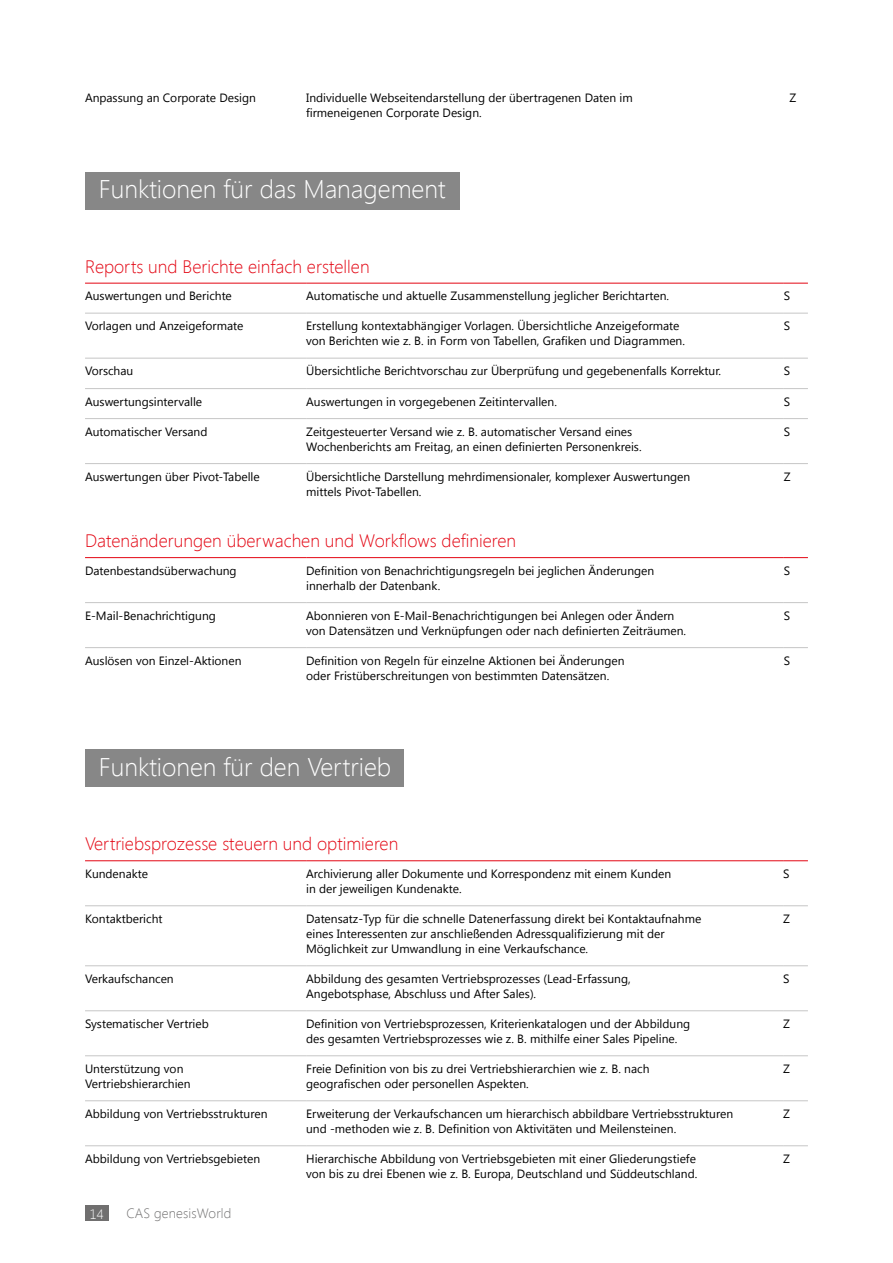
<style>
.page{position:relative;width:893px;height:1263px;background:#fff}
.page>*{position:absolute;margin:0;border:0;box-sizing:border-box;transform-origin:0 0}
.t1{font:300 25.5px "Segoe UI";color:#fff}
.t2{font:300 18px "Segoe UI";color:#e30613}
.t3{font:300 13.5px "Segoe UI";letter-spacing:.01em;color:#706f6f}
.t4{font:13.5px "Segoe UI";color:#fff}
.t5{font:12px/15px "Segoe UI";color:#000}
.s1{font-weight:300}
</style>
<div class="page">
<div style="left:85px;top:1205px;width:23px;height:16px;background:#706f6f"></div>
<div style="left:85px;top:172px;width:374px;height:37px;background:#878787"></div>
<svg style="left:85px;top:282px;width:723px;height:76px"></svg>
<hr style="left:85px;top:283px;width:221px;height:1px;background:#e30613">
<hr style="left:306px;top:283px;width:478px;height:1px;background:#e30613">
<svg style="left:784px;top:283px;width:24px;height:1px"></svg>
<hr style="left:85px;top:557px;width:221px;height:1px;background:#e30613">
<hr style="left:306px;top:557px;width:478px;height:1px;background:#e30613">
<svg style="left:784px;top:557px;width:24px;height:1px"></svg>
<hr style="left:85px;top:313px;width:221px;height:1px;background:#c6c6c6">
<hr style="left:306px;top:313px;width:478px;height:1px;background:#c6c6c6">
<svg style="left:784px;top:313px;width:24px;height:1px"></svg>
<hr style="left:85px;top:358px;width:221px;height:1px;background:#c6c6c6">
<hr style="left:306px;top:358px;width:478px;height:1px;background:#c6c6c6">
<svg style="left:784px;top:358px;width:24px;height:1px"></svg>
<hr style="left:85px;top:388px;width:221px;height:1px;background:#c6c6c6">
<hr style="left:306px;top:388px;width:478px;height:1px;background:#c6c6c6">
<svg style="left:784px;top:388px;width:24px;height:1px"></svg>
<hr style="left:85px;top:418px;width:221px;height:1px;background:#c6c6c6">
<hr style="left:306px;top:418px;width:478px;height:1px;background:#c6c6c6">
<svg style="left:784px;top:418px;width:24px;height:1px"></svg>
<hr style="left:85px;top:463px;width:221px;height:1px;background:#c6c6c6">
<hr style="left:306px;top:463px;width:478px;height:1px;background:#c6c6c6">
<svg style="left:784px;top:463px;width:24px;height:1px"></svg>
<hr style="left:85px;top:602px;width:221px;height:1px;background:#c6c6c6">
<hr style="left:306px;top:602px;width:478px;height:1px;background:#c6c6c6">
<svg style="left:784px;top:602px;width:24px;height:1px"></svg>
<hr style="left:85px;top:647px;width:221px;height:1px;background:#c6c6c6">
<hr style="left:306px;top:647px;width:478px;height:1px;background:#c6c6c6">
<svg style="left:784px;top:647px;width:24px;height:1px"></svg>
<div style="left:85px;top:750px;width:319px;height:37px;background:#878787"></div>
<svg style="left:85px;top:860px;width:723px;height:1px"></svg>
<hr style="left:85px;top:905px;width:221px;height:1px;background:#c6c6c6">
<hr style="left:306px;top:905px;width:477px;height:1px;background:#c6c6c6">
<svg style="left:783px;top:905px;width:25px;height:1px"></svg>
<hr style="left:85px;top:965px;width:221px;height:1px;background:#c6c6c6">
<hr style="left:306px;top:965px;width:477px;height:1px;background:#c6c6c6">
<svg style="left:783px;top:965px;width:25px;height:1px"></svg>
<hr style="left:85px;top:1010px;width:221px;height:1px;background:#c6c6c6">
<hr style="left:306px;top:1010px;width:477px;height:1px;background:#c6c6c6">
<svg style="left:783px;top:1010px;width:25px;height:1px"></svg>
<hr style="left:85px;top:1055px;width:221px;height:1px;background:#c6c6c6">
<hr style="left:306px;top:1055px;width:477px;height:1px;background:#c6c6c6">
<svg style="left:783px;top:1055px;width:25px;height:1px"></svg>
<hr style="left:85px;top:1100px;width:221px;height:1px;background:#c6c6c6">
<hr style="left:306px;top:1100px;width:477px;height:1px;background:#c6c6c6">
<svg style="left:783px;top:1100px;width:25px;height:1px"></svg>
<hr style="left:85px;top:1145px;width:221px;height:1px;background:#c6c6c6">
<hr style="left:306px;top:1145px;width:477px;height:1px;background:#c6c6c6">
<svg style="left:783px;top:1145px;width:25px;height:1px"></svg>
<p class="t5" style="left:85px;top:90px;width:172px">Anpassung an Corporate Design</p>
<p class="t5" style="left:306px;top:90px;width:328px">Individuelle Webseitendarstellung der übertragenen Daten im firmeneigenen Corporate Design.</p>
<p class="t5" style="left:789px;top:90px;width:8px">Z</p>
<h1 class="t1" style="left:99px;top:172px;width:348px">Funktionen für das Management</h1>
<h2 class="t2" style="left:85px;top:254px;width:286px">Reports und Berichte einfach erstellen</h2>
<p class="t5" style="left:85px;top:288px;width:148px">Auswertungen und Berichte</p>
<p class="t5" style="left:306px;top:288px;width:365px">Automatische und aktuelle Zusammenstellung jeglicher Berichtarten.</p>
<p class="t5" style="left:784px;top:288px;width:8px">S</p>
<p class="t5" style="left:85px;top:318px;width:160px">Vorlagen und Anzeigeformate</p>
<p class="t5" style="left:306px;top:318px;width:380px">Erstellung kontextabhängiger Vorlagen. Übersichtliche Anzeigeformate von Berichten wie z. B. in Form von Tabellen, Grafiken und Diagrammen.</p>
<p class="t5" style="left:784px;top:318px;width:8px">S</p>
<p class="t5" style="left:85px;top:363px;width:50px">Vorschau</p>
<p class="t5" style="left:306px;top:363px;width:416px">Übersichtliche Berichtvorschau zur Überprüfung und gegebenenfalls Korrektur.</p>
<p class="t5" style="left:784px;top:363px;width:8px">S</p>
<p class="t5" style="left:85px;top:394px;width:119px">Auswertungsintervalle</p>
<p class="t5" style="left:306px;top:394px;width:252px">Auswertungen in vorgegebenen Zeitintervallen.</p>
<p class="t5" style="left:784px;top:394px;width:8px">S</p>
<p class="t5" style="left:85px;top:424px;width:124px">Automatischer Versand</p>
<p class="t5" style="left:306px;top:424px;width:337px">Zeitgesteuerter Versand wie z. B. automatischer Versand eines<br>Wochenberichts am Freitag, an einen definierten Personenkreis.</p>
<p class="t5" style="left:784px;top:424px;width:8px">S</p>
<p class="t5" style="left:85px;top:469px;width:176px">Auswertungen über Pivot-Tabelle</p>
<p class="t5" style="left:306px;top:469px;width:386px">Übersichtliche Darstellung mehrdimensionaler, komplexer Auswertungen mittels Pivot-Tabellen.</p>
<p class="t5" style="left:784px;top:469px;width:8px">Z</p>
<h2 class="t2" style="left:85px;top:528px;width:433px">Datenänderungen überwachen und Workflows definieren</h2>
<p class="t5" style="left:85px;top:563px;width:153px">Datenbestandsüberwachung</p>
<p class="t5" style="left:306px;top:563px;width:350px">Definition von Benachrichtigungsregeln bei jeglichen Änderungen innerhalb der Datenbank.</p>
<p class="t5" style="left:784px;top:563px;width:8px">S</p>
<p class="t5" style="left:85px;top:608px;width:132px">E-Mail-Benachrichtigung</p>
<p class="t5" style="left:306px;top:608px;width:381px">Abonnieren von E-Mail-Benachrichtigungen bei Anlegen oder Ändern von Datensätzen und Verknüpfungen oder nach definierten Zeiträumen.</p>
<p class="t5" style="left:784px;top:608px;width:8px">S</p>
<p class="t5" style="left:85px;top:653px;width:158px">Auslösen von Einzel-Aktionen</p>
<p class="t5" style="left:306px;top:653px;width:320px">Definition von Regeln für einzelne Aktionen bei Änderungen oder Fristüberschreitungen von bestimmten Datensätzen.</p>
<p class="t5" style="left:784px;top:653px;width:8px">S</p>
<h1 class="t1" style="left:99px;top:749px;width:294px">Funktionen für den Vertrieb</h1>
<h2 class="t2" style="left:85px;top:831px;width:315px">Vertriebsprozesse steuern und optimieren</h2>
<p class="t5" style="left:85px;top:866px;width:64px">Kundenakte</p>
<p class="t5" style="left:306px;top:866px;width:367px">Archivierung aller Dokumente und Korrespondenz mit einem Kunden in der jeweiligen Kundenakte.</p>
<p class="t5" style="left:783px;top:866px;width:8px">S</p>
<p class="t5" style="left:85px;top:911px;width:79px">Kontaktbericht</p>
<p class="t5" style="left:306px;top:911px;width:397px">Datensatz-Typ für die schnelle Datenerfassung direkt bei Kontaktaufnahme eines Interessenten zur anschließenden Adressqualifizierung mit der<br>Möglichkeit zur Umwandlung in eine Verkaufschance.</p>
<p class="t5" style="left:783px;top:911px;width:8px">Z</p>
<p class="t5" style="left:85px;top:971px;width:90px">Verkaufschancen</p>
<p class="t5" style="left:306px;top:971px;width:326px">Abbildung des gesamten Vertriebsprozesses (Lead-Erfassung,<br>Angebotsphase, Abschluss und After Sales).</p>
<p class="t5" style="left:783px;top:971px;width:8px">S</p>
<p class="t5" style="left:85px;top:1016px;width:125px">Systematischer Vertrieb</p>
<p class="t5" style="left:306px;top:1016px;width:386px">Definition von Vertriebsprozessen, Kriterienkatalogen und der Abbildung des gesamten Vertriebsprozesses wie z. B. mithilfe einer Sales Pipeline.</p>
<p class="t5" style="left:783px;top:1016px;width:8px">Z</p>
<p class="t5" style="left:85px;top:1061px;width:107px">Unterstützung von<br>Vertriebshierarchien</p>
<p class="t5" style="left:306px;top:1061px;width:345px">Freie Definition von bis zu drei Vertriebshierarchien wie z. B. nach geografischen oder personellen Aspekten.</p>
<p class="t5" style="left:783px;top:1061px;width:8px">Z</p>
<p class="t5" style="left:85px;top:1106px;width:184px">Abbildung von Vertriebsstrukturen</p>
<p class="t5" style="left:306px;top:1106px;width:428px">Erweiterung der Verkaufschancen um hierarchisch abbildbare Vertriebsstrukturen und -methoden wie z. B. Definition von Aktivitäten und Meilensteinen.</p>
<p class="t5" style="left:783px;top:1106px;width:8px">Z</p>
<p class="t5" style="left:85px;top:1151px;width:177px">Abbildung von Vertriebsgebieten</p>
<p class="t5" style="left:306px;top:1151px;width:393px">Hierarchische Abbildung von Vertriebsgebieten mit einer Gliederungstiefe von bis zu drei Ebenen wie z. B. Europa, Deutschland und Süddeutschland.</p>
<p class="t5" style="left:783px;top:1151px;width:8px">Z</p>
<p class="t4" style="left:85px;top:1206px;width:20px">14<span class="s1">14</span></p>
<p class="t3" style="left:126px;top:1204px;width:106px">CAS genesisWorld</p>
</div>
